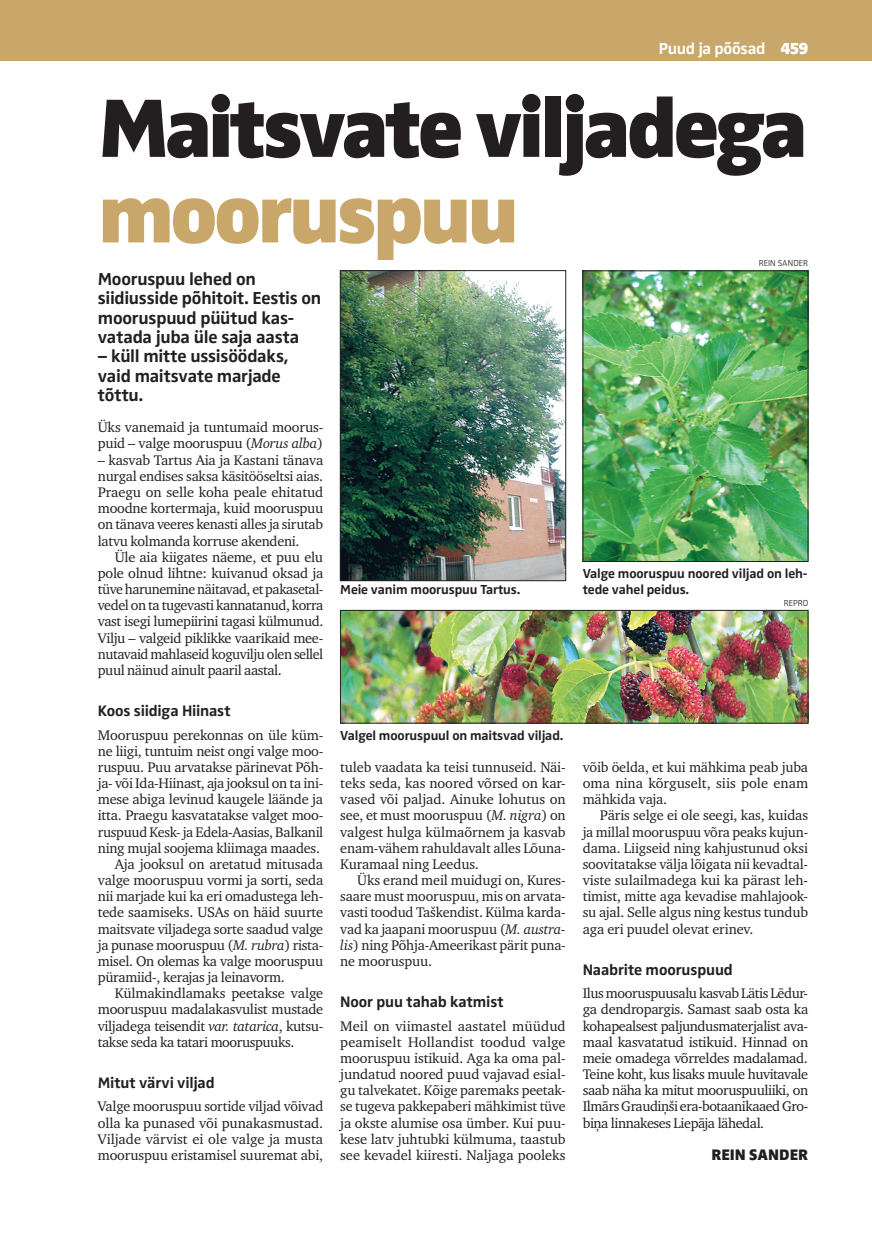
<style>
.page{position:relative;width:872px;height:1234px;background:#fff}
.page>*{position:absolute;margin:0;border:0;box-sizing:border-box;transform-origin:0 0}
.t1{font:900 85.5px "Zwo Pro";letter-spacing:-.045em;color:#231f20}
.t2{font:900 85.5px "Zwo Pro";letter-spacing:-.045em;color:#c9a76a}
.t3{font:700 18px/19.5px "Zwo Pro";letter-spacing:-.015em;color:#231f20}
.t4{font:700 16.5px "Zwo Pro";letter-spacing:-.02em;color:#fff}
.t5{font:700 15.75px "Zwo Pro";letter-spacing:-.01em;color:#231f20}
.t6{font:900 15.75px "Zwo Pro";color:#231f20}
.t7{font:14.25px/16.2px "Charter ITC";letter-spacing:-.02em;color:#231f20;text-align:justify}
.t8{font:700 13.5px/16.2px "Zwo Pro";letter-spacing:-.01em;color:#231f20}
.t9{font:300 9px "Zwo Pro";color:#231f20}
.s1{font-weight:900}
.s2{font-style:italic}
</style>
<div class="page">
<div style="left:0;top:0;width:872px;height:60px;background:#c9a76a"></div>
<img style="left:342px;top:272px;width:222px;height:306px">
<div style="left:340px;top:270px;width:226px;height:310px;border:1px solid #231f20"></div>
<img style="left:585px;top:272px;width:221px;height:287px">
<div style="left:583px;top:270px;width:225px;height:291px;border:1px solid #231f20"></div>
<img style="left:342px;top:612px;width:464px;height:109px">
<div style="left:340px;top:610px;width:468px;height:113px;border:1px solid #231f20"></div>
<p class="t4" style="left:659px;top:39px;width:151px">Puud ja põõsad <span class="s1">459</span></p>
<h1 class="t1" style="left:98px;top:77px;width:711px">Maitsvate viljadega</h1>
<h1 class="t2" style="left:98px;top:162px;width:423px">mooruspuu</h1>
<p class="t9" style="left:759px;top:258px;width:51px">REIN SANDER</p>
<p class="t3" style="left:98px;top:269px;width:225px">Mooruspuu lehed on siidiusside põhitoit. Eestis on mooruspuud püütud kas&shy;vatada juba üle saja aasta</p>
<p class="t3" style="left:98px;top:347px;width:192px">– küll mitte ussisöödaks, vaid maitsvate marjade tõttu.</p>
<p class="t7" style="left:98px;top:419px;width:227px">Üks vanemaid ja tuntumaid moorus&shy;puid – valge mooruspuu (<span class="s2">Morus alba</span>)</p>
<p class="t7" style="left:98px;top:451px;width:227px">– kasvab Tartus Aia ja Kastani tänava nurgal endises saksa käsitööseltsi aias.<br>Praegu on selle koha peale ehitatud moodne kortermaja, kuid mooruspuu on tänava veeres kenasti alles ja sirutab latvu kolmanda korruse akendeni.</p>
<p class="t7" style="left:98px;top:548px;width:227px;text-indent:17px">Üle aia kiigates näeme, et puu elu pole olnud lihtne: kuivanud oksad ja tüve harunemine näitavad, et pakasetal&shy;vedel on ta tugevasti kannatanud, korra vast isegi lumepiirini tagasi külmunud.<br>Vilju – valgeid piklikke vaarikaid mee&shy;nutavaid mahlaseid koguvilju olen sellel puul näinud ainult paaril aastal.</p>
<p class="t5" style="left:98px;top:701px;width:134px">Koos siidiga Hiinast</p>
<p class="t7" style="left:98px;top:726px;width:227px">Mooruspuu perekonnas on üle küm-</p>
<p class="t7" style="left:98px;top:742px;width:227px">ne liigi, tuntuim neist ongi valge moo-</p>
<p class="t7" style="left:98px;top:758px;width:227px">ruspuu. Puu arvatakse pärinevat Põh-</p>
<p class="t7" style="left:98px;top:774px;width:227px">ja- või Ida-Hiinast, aja jooksul on ta ini-</p>
<p class="t7" style="left:98px;top:791px;width:227px">mese abiga levinud kaugele läände ja</p>
<p class="t7" style="left:98px;top:807px;width:227px">itta. Praegu kasvatatakse valget moo-</p>
<p class="t7" style="left:98px;top:823px;width:227px">ruspuud Kesk- ja Edela-Aasias, Balkanil</p>
<p class="t7" style="left:98px;top:839px;width:224px">ning mujal soojema kliimaga maades.</p>
<p class="t7" style="left:115px;top:855px;width:210px">Aja jooksul on aretatud mitusada</p>
<p class="t7" style="left:98px;top:871px;width:227px">valge mooruspuu vormi ja sorti, seda</p>
<p class="t7" style="left:98px;top:888px;width:227px">nii marjade kui ka eri omadustega leh-</p>
<p class="t7" style="left:98px;top:904px;width:227px">tede saamiseks. USAs on häid suurte</p>
<p class="t7" style="left:98px;top:920px;width:227px">maitsvate viljadega sorte saadud valge</p>
<p class="t7" style="left:98px;top:936px;width:227px">ja punase mooruspuu (<span class="s2">M. rubra</span>) rista-</p>
<p class="t7" style="left:98px;top:952px;width:227px">misel. On olemas ka valge mooruspuu</p>
<p class="t7" style="left:98px;top:968px;width:188px">püramiid-, kerajas ja leinavorm.</p>
<p class="t7" style="left:115px;top:985px;width:210px">Külmakindlamaks peetakse valge</p>
<p class="t7" style="left:98px;top:1001px;width:227px">mooruspuu madalakasvulist mustade</p>
<p class="t7" style="left:98px;top:1017px;width:227px">viljadega teisendit <span class="s2">var. tatarica</span>, kutsu-</p>
<p class="t7" style="left:98px;top:1033px;width:198px">takse seda ka tatari mooruspuuks.</p>
<p class="t5" style="left:98px;top:1073px;width:118px">Mitut värvi viljad</p>
<p class="t7" style="left:98px;top:1098px;width:227px">Valge mooruspuu sortide viljad võivad olla ka punased või punakasmustad.<br>Viljade värvist ei ole valge ja musta mooruspuu eristamisel suuremat abi,</p>
<p class="t8" style="left:340px;top:581px;width:181px">Meie vanim mooruspuu Tartus.</p>
<p class="t8" style="left:340px;top:727px;width:224px">Valgel mooruspuul on maitsvad viljad.</p>
<p class="t7" style="left:340px;top:758px;width:227px">tuleb vaadata ka teisi tunnuseid. Näi&shy;teks seda, kas noored võrsed on kar&shy;vased või paljad. Ainuke lohutus on see, et must mooruspuu (<span class="s2">M. nigra</span>) on valgest hulga külmaõrnem ja kasvab enam-vähem rahuldavalt alles Lõuna-Kuramaal ning Leedus.</p>
<p class="t7" style="left:340px;top:871px;width:227px;text-indent:17px">Üks erand meil muidugi on, Kures&shy;saare must mooruspuu, mis on arvata&shy;vasti toodud Taškendist. Külma karda&shy;vad ka jaapani mooruspuu (<span class="s2">M. austra&shy;lis</span>) ning Põhja-Ameerikast pärit puna&shy;ne mooruspuu.</p>
<p class="t5" style="left:340px;top:992px;width:165px">Noor puu tahab katmist</p>
<p class="t7" style="left:340px;top:1017px;width:227px">Meil on viimastel aastatel müüdud peamiselt Hollandist toodud valge mooruspuu istikuid. Aga ka oma pal&shy;jundatud noored puud vajavad esial&shy;gu talvekatet. Kõige paremaks peetak&shy;se tugeva pakkepaberi mähkimist tüve ja okste alumise osa ümber. Kui puu&shy;kese latv juhtubki külmuma, taastub see kevadel kiiresti. Naljaga pooleks</p>
<p class="t8" style="left:583px;top:565px;width:226px">Valge mooruspuu noored viljad on leh&shy;tede vahel peidus.</p>
<p class="t9" style="left:783px;top:597px;width:26px">REPRO</p>
<p class="t7" style="left:583px;top:758px;width:227px">võib öelda, et kui mähkima peab juba oma nina kõrguselt, siis pole enam mähkida vaja.</p>
<p class="t7" style="left:583px;top:807px;width:227px;text-indent:17px">Päris selge ei ole seegi, kas, kuidas ja millal mooruspuu võra peaks kujun&shy;dama. Liigseid ning kahjustunud oksi soovitatakse välja lõigata nii kevadtal&shy;viste sulailmadega kui ka pärast leh&shy;timist, mitte aga kevadise mahlajook&shy;su ajal. Selle algus ning kestus tundub aga eri puudel olevat erinev.</p>
<p class="t5" style="left:583px;top:960px;width:152px">Naabrite mooruspuud</p>
<p class="t7" style="left:583px;top:985px;width:227px">Ilus mooruspuusalu kasvab Lätis Lēdur&shy;ga dendropargis. Samast saab osta ka kohapealsest paljundusmaterjalist ava&shy;maal kasvatatud istikuid. Hinnad on meie omadega võrreldes madalamad.<br>Teine koht, kus lisaks muule huvitavale saab näha ka mitut mooruspuuliiki, on Ilmārs Graudiņši era-botaanikaaed Gro&shy;biņa linnakeses Liepāja lähedal.</p>
<p class="t6" style="left:711px;top:1144px;width:98px">REIN SANDER</p>
</div>
